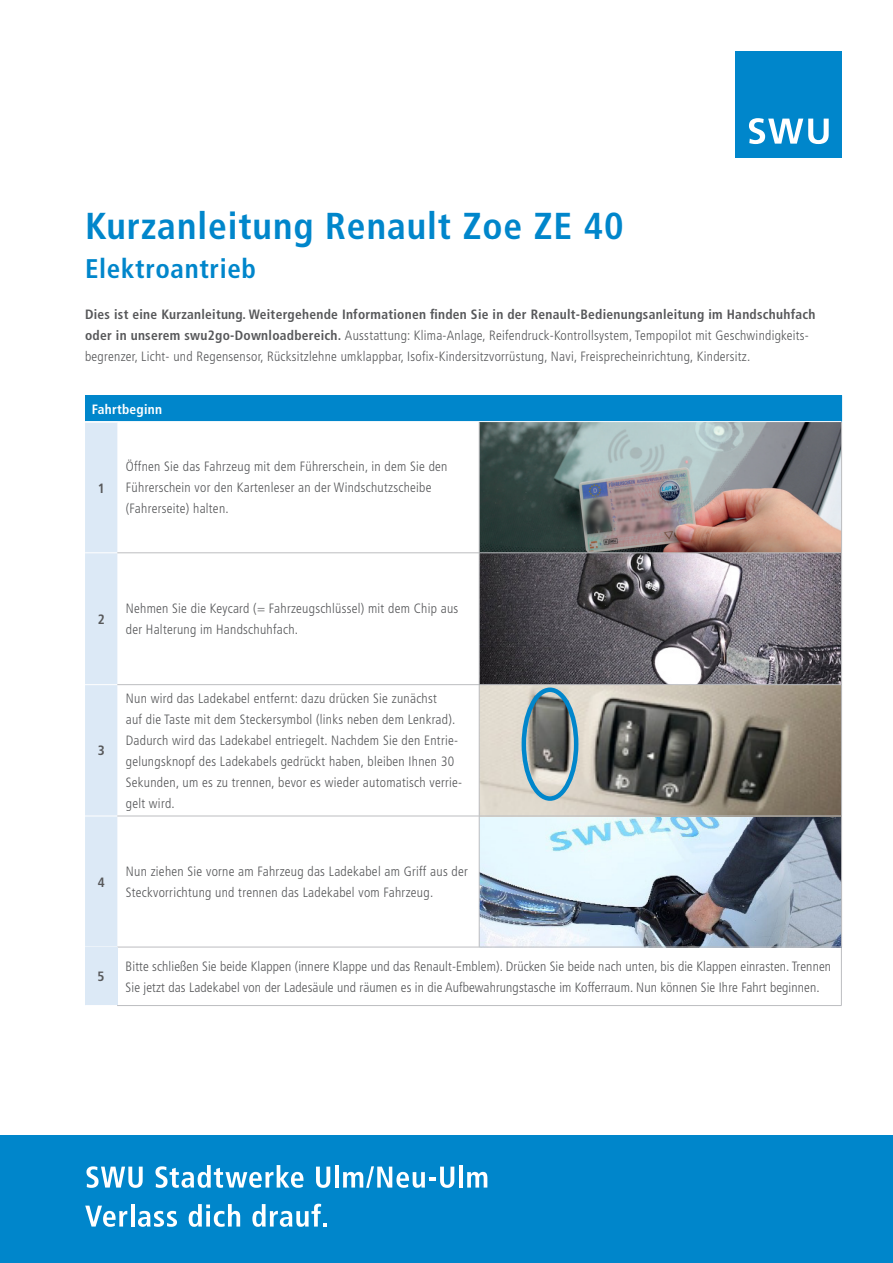
<style>
.page{position:relative;width:893px;height:1263px;background:#fff}
.page>*{position:absolute;margin:0;border:0;box-sizing:border-box;transform-origin:0 0}
.t1{font:700 condensed 37.5px "Frutiger LT";letter-spacing:.025em;color:#0086cb}
.t2{font:700 condensed 27px "Frutiger LT";letter-spacing:.025em;color:#0086cb}
.t3{font:300 condensed 13.5px/21px "Frutiger LT";letter-spacing:.02em;color:#57585a}
.t4{font:700 condensed 13.5px/21px "Frutiger LT";letter-spacing:.02em;color:#57585a}
.Tabelle_Inhalt{font:700 condensed 13.5px "Frutiger LT";letter-spacing:.02em;color:#fff}
.s1{font-weight:300}
</style>
<div class="page">
<div style="left:736px;top:51px;width:106px;height:106px;background:#0086cb"></div>
<svg style="left:749px;top:118px;width:80px;height:26px"></svg>
<img style="left:480px;top:422px;width:361px;height:525px">
<div style="left:522px;top:687px;width:56px;height:114px;border:4px solid #0086cb;border-radius:50%"></div>
<div style="left:85px;top:395px;width:757px;height:27px;background:#0086cb"></div>
<hr style="left:85px;top:421px;width:757px;height:1px;background:#fff">
<div style="left:85px;top:423px;width:32px;height:524px;background:#dce9f6"></div>
<hr style="left:85px;top:552px;width:32px;height:1px;background:#fff">
<hr style="left:85px;top:684px;width:32px;height:1px;background:#fff">
<hr style="left:85px;top:816px;width:32px;height:1px;background:#fff">
<hr style="left:117px;top:552px;width:362px;height:1px;background:#bcbdc0">
<hr style="left:479px;top:552px;width:363px;height:1px;background:#bcbdc0">
<hr style="left:117px;top:684px;width:362px;height:1px;background:#bcbdc0">
<hr style="left:479px;top:684px;width:363px;height:1px;background:#bcbdc0">
<hr style="left:117px;top:816px;width:362px;height:1px;background:#bcbdc0">
<hr style="left:479px;top:816px;width:363px;height:1px;background:#bcbdc0">
<hr style="left:117px;top:947px;width:362px;height:1px;background:#bcbdc0">
<hr style="left:479px;top:947px;width:363px;height:1px;background:#bcbdc0">
<hr style="left:479px;top:422px;width:1px;height:131px;background:#bcbdc0">
<hr style="left:479px;top:553px;width:1px;height:131px;background:#bcbdc0">
<hr style="left:479px;top:685px;width:1px;height:131px;background:#bcbdc0">
<hr style="left:479px;top:816px;width:1px;height:131px;background:#bcbdc0">
<hr style="left:841px;top:422px;width:1px;height:131px;background:#bcbdc0">
<hr style="left:841px;top:553px;width:1px;height:131px;background:#bcbdc0">
<hr style="left:841px;top:685px;width:1px;height:131px;background:#bcbdc0">
<hr style="left:841px;top:816px;width:1px;height:131px;background:#bcbdc0">
<div style="left:0;top:1135px;width:893px;height:128px;background:#0086cb"></div>
<svg style="left:86px;top:1166px;width:57px;height:22px"></svg>
<svg style="left:155px;top:1165px;width:148px;height:23px"></svg>
<svg style="left:316px;top:1166px;width:14px;height:22px"></svg>
<hr style="left:335px;top:1165px;width:4px;height:22px;background:#fff">
<svg style="left:343px;top:1166px;width:111px;height:22px"></svg>
<hr style="left:459px;top:1165px;width:4px;height:22px;background:#fff">
<svg style="left:467px;top:1172px;width:20px;height:15px"></svg>
<svg style="left:85px;top:1205px;width:42px;height:22px"></svg>
<hr style="left:131px;top:1204px;width:3px;height:22px;background:#fff">
<svg style="left:138px;top:1211px;width:39px;height:16px"></svg>
<svg style="left:189px;top:1204px;width:51px;height:23px"></svg>
<svg style="left:252px;top:1204px;width:75px;height:23px"></svg>
<div style="left:85px;top:947px;width:32px;height:58px;background:#dce9f6"></div>
<hr style="left:117px;top:1005px;width:725px;height:1px;background:#bcbdc0">
<hr style="left:841px;top:947px;width:1px;height:58px;background:#bcbdc0">
<p class="t1" style="left:85px;top:203px;width:540px">Kurzanleitung Renault Zoe ZE 40</p>
<p class="t2" style="left:85px;top:252px;width:173px">Elektroantrieb</p>
<p class="t4" style="left:85px;top:303px;width:732px">Dies ist eine Kurzanleitung. Weitergehende Informationen finden Sie in der Renault-Bedienungsanleitung im Handschuhfach oder in unserem swu2go-Downloadbereich. <span class="s1">Ausstattung: Klima-Anlage, Reifendruck-Kontrollsystem, Tempopilot mit Geschwindigkeits-</span></p>
<p class="t3" style="left:85px;top:345px;width:667px">begrenzer, Licht- und Regensensor, Rücksitzlehne umklappbar, Isofix-Kindersitzvorrüstung, Navi, Freisprecheinrichtung, Kindersitz.</p>
<p class="Tabelle_Inhalt" style="left:92px;top:401px;width:72px">Fahrtbeginn</p>
<p class="t4" style="left:98px;top:477px;width:9px">1</p>
<p class="t3" style="left:126px;top:456px;width:323px">Öffnen Sie das Fahrzeug mit dem Führerschein, in dem Sie den<br>Führerschein vor den Kartenleser an der Windschutzscheibe</p>
<p class="t3" style="left:126px;top:498px;width:104px">(Fahrerseite) halten.</p>
<p class="t4" style="left:98px;top:609px;width:9px">2</p>
<p class="t3" style="left:126px;top:598px;width:334px">Nehmen Sie die Keycard (= Fahrzeugschlüssel) mit dem Chip aus der Halterung im Handschuhfach.</p>
<p class="t4" style="left:98px;top:740px;width:9px">3</p>
<p class="t3" style="left:126px;top:688px;width:338px">Nun wird das Ladekabel entfernt: dazu drücken Sie zunächst<br>auf die Taste mit dem Steckersymbol (links neben dem Lenkrad).<br>Dadurch wird das Ladekabel entriegelt. Nachdem Sie den Entrie&shy;gelungsknopf des Ladekabels gedrückt haben, bleiben Ihnen 30<br>Sekunden, um es zu trennen, bevor es wieder automatisch verrie&shy;gelt wird.</p>
<p class="t4" style="left:98px;top:871px;width:9px">4</p>
<p class="t3" style="left:126px;top:861px;width:343px">Nun ziehen Sie vorne am Fahrzeug das Ladekabel am Griff aus der<br>Steckvorrichtung und trennen das Ladekabel vom Fahrzeug.</p>
<p class="t4" style="left:98px;top:966px;width:9px">5</p>
<p class="t3" style="left:126px;top:956px;width:707px">Bitte schließen Sie beide Klappen (innere Klappe und das Renault-Emblem). Drücken Sie beide nach unten, bis die Klappen einrasten. Trennen<br>Sie jetzt das Ladekabel von der Ladesäule und räumen es in die Aufbewahrungstasche im Kofferraum. Nun können Sie Ihre Fahrt beginnen.</p>
</div>
